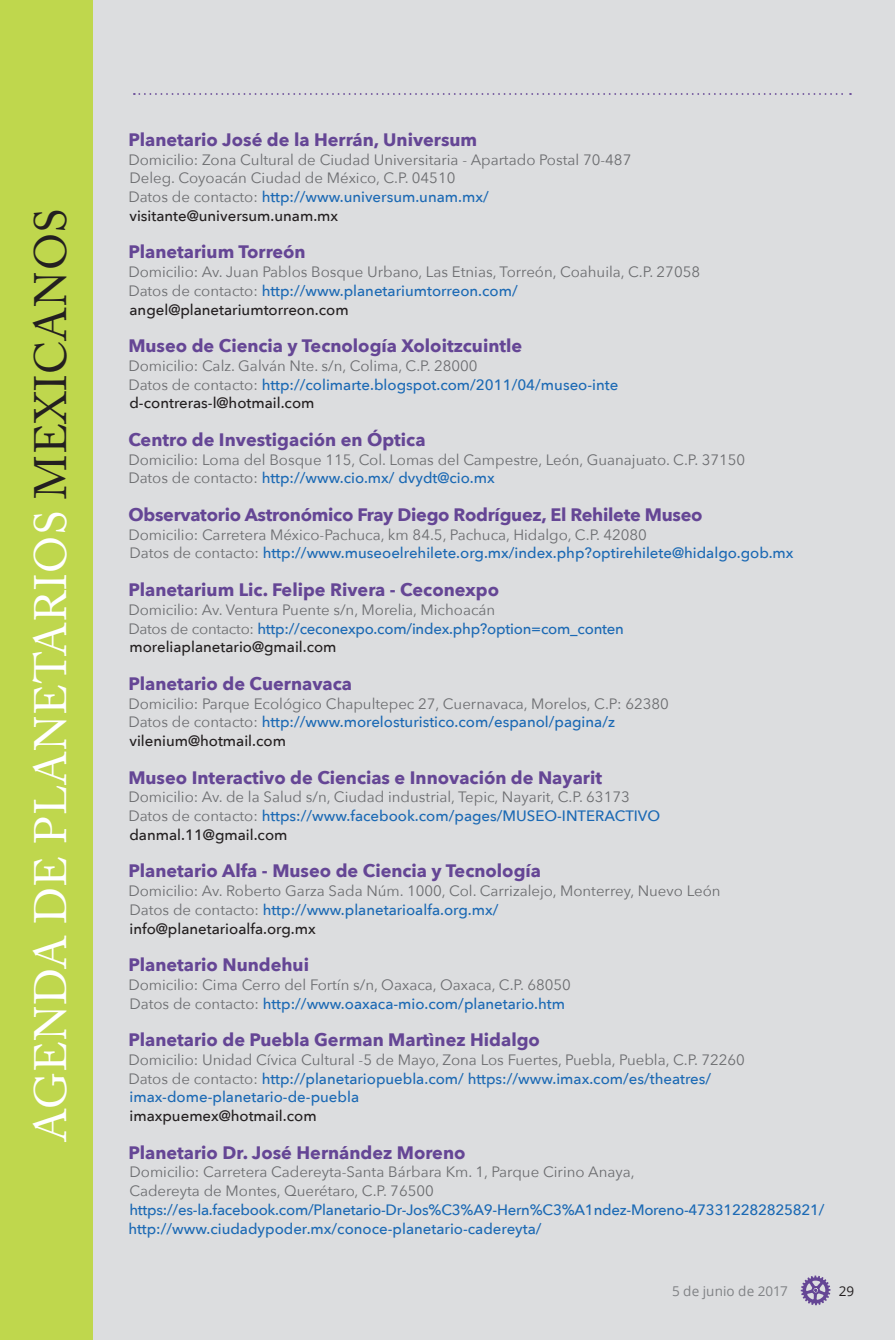
<style>
.page{position:relative;width:895px;height:1340px;background:#fff}
.page>*{position:absolute;margin:0;border:0;box-sizing:border-box;transform-origin:0 0}
.t1{font:45px "Adobe Caslon Pro";letter-spacing:.015em;color:#fff}
.t2{font:700 18px "Avenir Next";color:#654695}
.t3{font:15px/18.8px "Avenir Next";color:#6c6d70}
.t4{font:500 15px/18.8px "Avenir Next";letter-spacing:-.015em;color:#1b69b4}
.t5{font:500 15px "Avenir Next";color:#231f20}
.t6{font:13.5px "Open Sans";letter-spacing:.005em;color:#808285}
.t7{font:13.5px "Open Sans";color:#231f20}
.s1{color:#231f20}
.s2{font-weight:500;color:#1b69b4}
.s3{font-weight:500;color:#231f20}
</style>
<div class="page">
<div style="left:53px;top:0;width:841px;height:1340px;background:#dcdddf"></div>
<svg style="left:800px;top:1275px;width:30px;height:30px"></svg>
<div style="left:0;top:0;width:93px;height:1340px;background:#bfd74d"></div>
<svg style="left:134px;top:93px;width:716px;height:2px"></svg>
<h1 class="t1" style="left:24px;top:1141px;width:935px;rotate:-90deg">AGENDA DE PLANETARIOS <span class="s1">MEXICANOS</span></h1>
<p class="t2" style="left:128px;top:124px;width:350px">Planetario José de la Herrán, Universum</p>
<p class="t3" style="left:128px;top:149px;width:504px">Domicilio: Zona Cultural de Ciudad Universitaria - Apartado Postal 70-487<br>Deleg. Coyoacán Ciudad de México, C.P. 04510<br>Datos de contacto: <span class="s2">http://www.universum.unam.mx/ </span><span class="s3">visitante@universum.unam.mx</span></p>
<p class="t2" style="left:128px;top:236px;width:179px">Planetarium Torreón</p>
<p class="t3" style="left:128px;top:262px;width:573px">Domicilio: Av. Juan Pablos Bosque Urbano, Las Etnias, Torreón, Coahuila, C.P. 27058<br>Datos de contacto: <span class="s2">http://www.planetariumtorreon.com/ </span><span class="s3">angel@planetariumtorreon.com</span></p>
<p class="t2" style="left:128px;top:330px;width:395px">Museo de Ciencia y Tecnología Xoloitzcuintle</p>
<p class="t3" style="left:128px;top:356px;width:491px">Domicilio: Calz. Galván Nte. s/n, Colima, C.P. 28000<br>Datos de contacto: <span class="s2">http://colimarte.blogspot.com/2011/04/museo-inte </span><span class="s3">d-contreras-l@hotmail.com</span></p>
<p class="t2" style="left:128px;top:424px;width:298px">Centro de Investigación en Óptica</p>
<p class="t3" style="left:128px;top:449px;width:618px">Domicilio: Loma del Bosque 115, Col. Lomas del Campestre, León, Guanajuato. C.P. 37150<br>Datos de contacto: <span class="s2">http://www.cio.mx/ dvydt@cio.mx</span></p>
<p class="t2" style="left:128px;top:499px;width:575px">Observatorio Astronómico Fray Diego Rodríguez, El Rehilete Museo</p>
<p class="t3" style="left:128px;top:524px;width:666px">Domicilio: Carretera México-Pachuca, km 84.5, Pachuca, Hidalgo, C.P. 42080<br>Datos de contacto: <span class="s2">http://www.museoelrehilete.org.mx/index.php?optirehilete@hidalgo.gob.mx</span></p>
<p class="t2" style="left:128px;top:574px;width:372px">Planetarium Lic. Felipe Rivera - Ceconexpo</p>
<p class="t3" style="left:128px;top:599px;width:497px">Domicilio: Av. Ventura Puente s/n, Morelia, Michoacán<br>Datos de contacto: <span class="s2">http://ceconexpo.com/index.php?option=com_conten </span><span class="s3">moreliaplanetario@gmail.com</span></p>
<p class="t2" style="left:128px;top:668px;width:225px">Planetario de Cuernavaca</p>
<p class="t3" style="left:128px;top:693px;width:542px">Domicilio: Parque Ecológico Chapultepec 27, Cuernavaca, Morelos, C.P: 62380<br>Datos de contacto: <span class="s2">http://www.morelosturistico.com/espanol/pagina/z </span><span class="s3">vilenium@hotmail.com</span></p>
<p class="t2" style="left:128px;top:761px;width:475px">Museo Interactivo de Ciencias e Innovación de Nayarit</p>
<p class="t3" style="left:128px;top:787px;width:533px">Domicilio: Av. de la Salud s/n, Ciudad industrial, Tepic, Nayarit, C.P. 63173<br>Datos de contacto: <span class="s2">https://www.facebook.com/pages/MUSEO-INTERACTIVO </span><span class="s3">danmal.11@gmail.com</span></p>
<p class="t2" style="left:128px;top:855px;width:414px">Planetario Alfa - Museo de Ciencia y Tecnología</p>
<p class="t3" style="left:128px;top:881px;width:593px">Domicilio: Av. Roberto Garza Sada Núm. 1000, Col. Carrizalejo, Monterrey, Nuevo León<br>Datos de contacto: <span class="s2">http://www.planetarioalfa.org.mx/<br></span><span class="s3">info@planetarioalfa.org.mx</span></p>
<p class="t2" style="left:128px;top:949px;width:182px">Planetario Nundehui</p>
<p class="t3" style="left:128px;top:974px;width:444px">Domicilio: Cima Cerro del Fortín s/n, Oaxaca, Oaxaca, C.P. 68050<br>Datos de contacto: <span class="s2">http://www.oaxaca-mio.com/planetario.htm</span></p>
<p class="t2" style="left:128px;top:1024px;width:413px">Planetario de Puebla German Martìnez Hidalgo</p>
<p class="t3" style="left:128px;top:1049px;width:618px">Domicilio: Unidad Cívica Cultural -5 de Mayo, Zona Los Fuertes, Puebla, Puebla, C.P. 72260<br>Datos de contacto: <span class="s2">http://planetariopuebla.com/ https://www.imax.com/es/theatres/ imax-dome-planetario-de-puebla</span></p>
<p class="t5" style="left:129px;top:1103px;width:189px">imaxpuemex@hotmail.com</p>
<p class="t2" style="left:128px;top:1136px;width:338px">Planetario Dr. José Hernández Moreno</p>
<p class="t3" style="left:129px;top:1162px;width:506px">Domicilio: Carretera Cadereyta-Santa Bárbara Km. 1, Parque Cirino Anaya,<br>Cadereyta de Montes, Querétaro, C.P. 76500</p>
<p class="t4" style="left:128px;top:1199px;width:697px">https://es-la.facebook.com/Planetario-Dr-Jos%C3%A9-Hern%C3%A1ndez-Moreno-473312282825821/ http://www.ciudadypoder.mx/conoce-planetario-cadereyta/</p>
<p class="t6" style="left:671px;top:1281px;width:117px">5 de junio de 2017</p>
<p class="t7" style="left:838px;top:1281px;width:17px">29</p>
</div>
